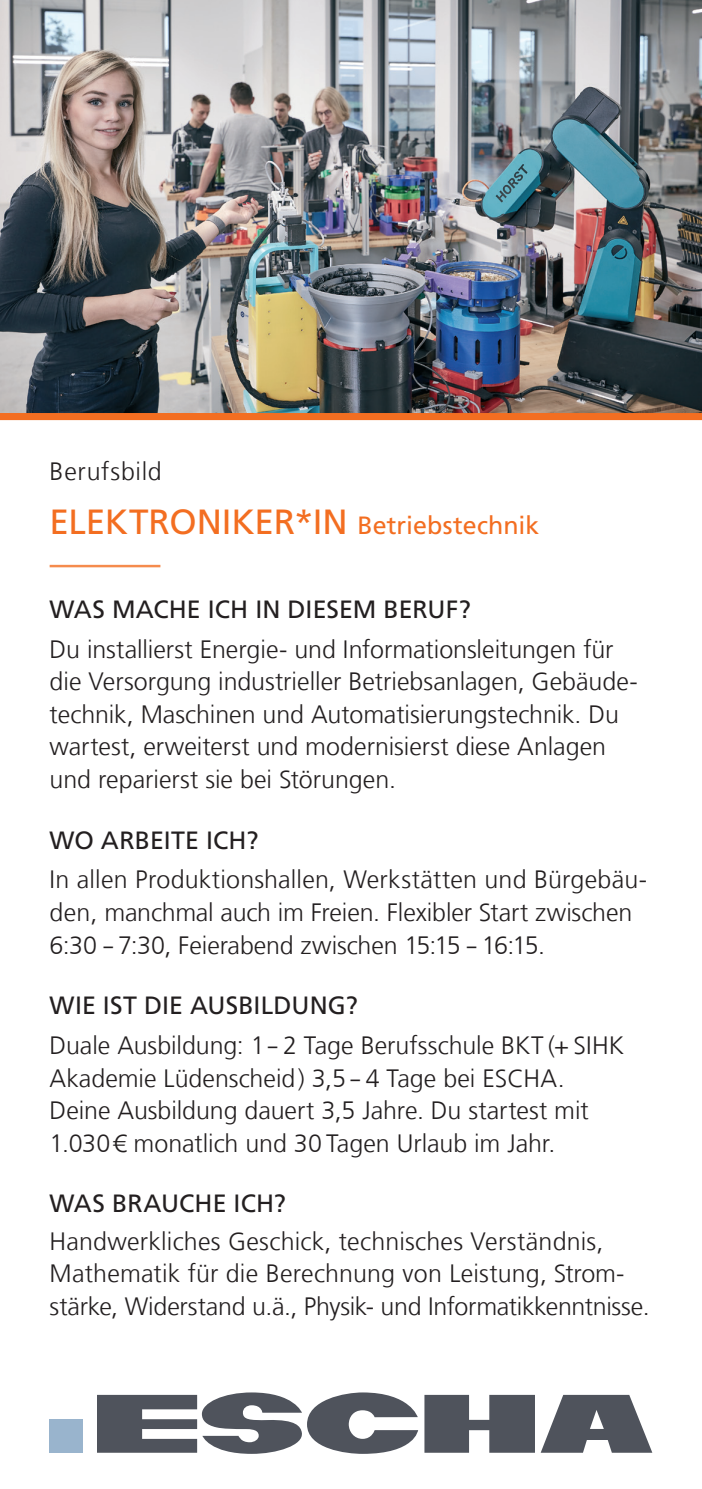
<style>
.page{position:relative;width:702px;height:1489px;background:#fff}
.page>*{position:absolute;margin:0;border:0;box-sizing:border-box;transform-origin:0 0}
.t1{font:35px "Frutiger LT Com";letter-spacing:-.005em;color:#f36e21}
.Fließtext{font:300 25px/32.5px "Frutiger LT Com";color:#231f20}
.Unterüberschriften{font:300 25px/32.5px "Frutiger LT Com";letter-spacing:.005em;color:#231f20}
.Unterüberschriften-2{font:25px "Frutiger LT Com";letter-spacing:.005em;color:#231f20}
.Fließtext-2{font:25px "Frutiger LT Com";letter-spacing:.005em;color:#231f20}
.Fließtext-3{font:300 25px "Frutiger LT Com";letter-spacing:.03em;color:#231f20}
.s1{font-size:25px}
</style>
<div class="page">
<hr style="left:50px;top:565px;width:110px;height:2px;background:#f36e21">
<img style="left:0;top:0;width:702px;height:413px">
<div style="left:0;top:413px;width:702px;height:7px;background:#f36e21"></div>
<svg style="left:97px;top:1392px;width:321px;height:61px"></svg>
<div style="left:50px;top:1419px;width:33px;height:33px;background:#99b4cd"></div>
<svg style="left:424px;top:1394px;width:228px;height:58px"></svg>
<p class="Fließtext-3" style="left:50px;top:457px;width:114px">Berufsbild</p>
<p class="t1" style="left:50px;top:501px;width:491px">ELEKTRONIKER*IN <span class="s1">Betriebstechnik</span></p>
<p class="Unterüberschriften-2" style="left:50px;top:595px;width:423px">WAS MACHE ICH IN DIESEM BERUF?</p>
<p class="Fließtext" style="left:50px;top:633px;width:589px">Du installierst Energie- und Informationsleitungen für die Versorgung industrieller Betriebsanlagen, Gebäude&shy;technik, Maschinen und Automatisierungstechnik. Du wartest, erweiterst und modernisierst diese Anlagen und reparierst sie bei Störungen.</p>
<p class="Fließtext-2" style="left:50px;top:825px;width:210px">WO ARBEITE ICH?</p>
<p class="Fließtext" style="left:50px;top:863px;width:599px">In allen Produktionshallen, Werkstätten und Bürgebäu&shy;den, manchmal auch im Freien. Flexibler Start zwischen<br>6:30 -7:30, Feierabend zwischen 15:15 -16:15.</p>
<p class="Fließtext-2" style="left:50px;top:990px;width:310px">WIE IST DIE AUSBILDUNG?</p>
<p class="Fließtext" style="left:50px;top:1029px;width:576px">Duale Ausbildung: 1-2 Tage Berufsschule BKT (+ SIHK Akademie Lüdenscheid) 3,5-4 Tage bei ESCHA.<br>Deine Ausbildung dauert 3,5 Jahre. Du startest mit 1.030€ monatlich und 30 Tagen Urlaub im Jahr.</p>
<p class="Unterüberschriften-2" style="left:50px;top:1188px;width:238px">WAS BRAUCHE ICH?</p>
<p class="Unterüberschriften" style="left:50px;top:1224px;width:601px">Handwerkliches Geschick, technisches Verständnis,<br>Mathematik für die Berechnung von Leistung, Strom&shy;stärke, Widerstand u.ä., Physik- und Informatikkenntnisse.</p>
</div>
